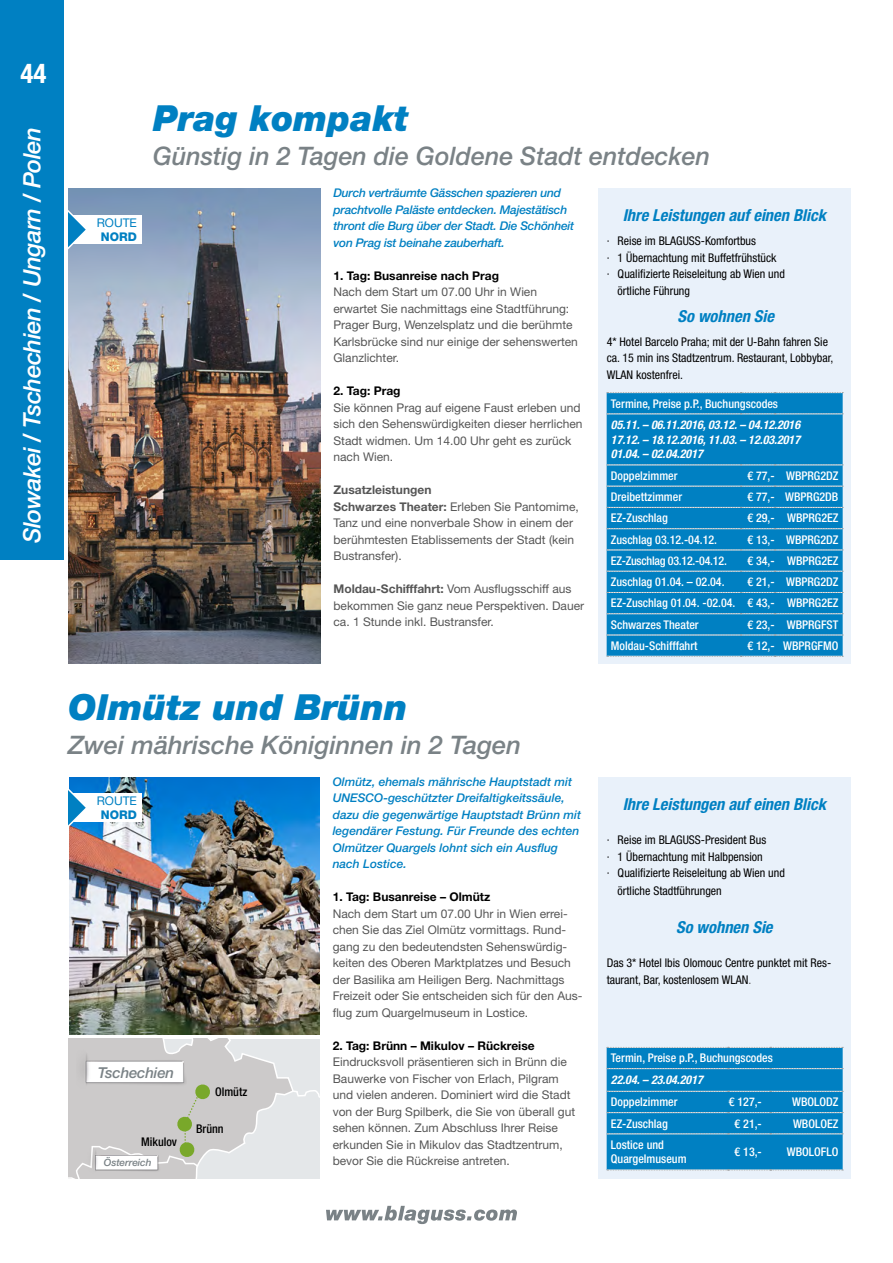
<style>
.page{position:relative;width:893px;height:1263px;background:#fff}
.page>*{position:absolute;margin:0;border:0;box-sizing:border-box;transform-origin:0 0}
.t1{font:italic 900 36px "Helvetica Neue LT Std";color:#0080c2}
.t2{font:700 condensed 27px "Helvetica Neue LT Std";color:#fff}
.t3{font:italic 500 25.5px "Helvetica Neue LT Std";color:#7a8286}
.t4{font:italic 500 24px "Helvetica Neue LT Std";letter-spacing:-.02em;color:#fff}
.t5{font:italic 700 condensed 16.5px "Helvetica Neue LT Std";color:#0080c2}
.t6{font:italic 500 15px "Helvetica Neue LT Std";letter-spacing:-.01em;color:#7a8286}
.t7{font:12px/16.5px "Helvetica Neue LT Std";color:#565656}
.t8{font:500 condensed 12px/21.3px "Helvetica Neue LT Std";color:#fff;text-align:justify}
.t9{font:condensed 12px/16.5px "Helvetica Neue LT Std";color:#000}
.t10{font:italic 500 12px/16.5px "Helvetica Neue LT Std";color:#0080c2}
.t11{font:italic 500 12px/16.5px "Helvetica Neue LT Std";letter-spacing:-.02em;color:#0080c2}
.t12{font:italic 700 condensed 12px/14.4px "Helvetica Neue LT Std";color:#fff;text-align:justify}
.t13{font:700 12px "Helvetica Neue LT Std";color:#000}
.t14{font:500 condensed 12px "Helvetica Neue LT Std";letter-spacing:-.02em;color:#fff}
.t15{font:500 condensed 12px "Helvetica Neue LT Std";color:#000}
.t16{font:12px "Helvetica Neue LT Std";color:#0080c2}
.t17{font:800 12px "Helvetica Neue LT Std";color:#0080c2}
.t18{font:italic 500 10.05px "Helvetica Neue LT Std";letter-spacing:-.01em;color:#7a8286}
.s1{font-weight:700}
.s2{color:#565656}
</style>
<div class="page">
<svg style="left:326px;top:1206px;width:191px;height:18px"></svg>
<img style="left:68px;top:189px;width:252px;height:475px">
<img style="left:69px;top:777px;width:251px;height:257px">
<div style="left:598px;top:189px;width:253px;height:475px;background:#e9f1fa"></div>
<div style="left:607px;top:393px;width:236px;height:263px;background:#0080c2"></div>
<svg style="left:607px;top:392px;width:236px;height:1px"></svg>
<svg style="left:607px;top:413px;width:236px;height:1px"></svg>
<svg style="left:607px;top:464px;width:236px;height:1px"></svg>
<svg style="left:607px;top:486px;width:236px;height:1px"></svg>
<svg style="left:607px;top:507px;width:236px;height:1px"></svg>
<svg style="left:607px;top:528px;width:236px;height:1px"></svg>
<svg style="left:607px;top:550px;width:236px;height:1px"></svg>
<svg style="left:607px;top:571px;width:236px;height:1px"></svg>
<svg style="left:607px;top:592px;width:236px;height:1px"></svg>
<svg style="left:607px;top:613px;width:236px;height:1px"></svg>
<svg style="left:607px;top:635px;width:236px;height:1px"></svg>
<svg style="left:607px;top:656px;width:236px;height:1px"></svg>
<div style="left:598px;top:777px;width:253px;height:402px;background:#e9f1fa"></div>
<svg style="left:607px;top:1047px;width:236px;height:123px;background:#0a84c2"></svg>
<div style="left:73px;top:793px;width:68px;height:29px;background:#fff"></div>
<svg style="left:68px;top:777px;width:20px;height:61px"></svg>
<div style="left:73px;top:215px;width:68px;height:29px;background:#fff"></div>
<svg style="left:68px;top:199px;width:20px;height:61px"></svg>
<div style="left:0;top:0;width:64px;height:560px;background:#0080c2"></div>
<svg style="left:68px;top:1039px;width:252px;height:139px;background:#d6d6d5"></svg>
<h2 class="t2" style="left:21px;top:57px;width:27px">44</h2>
<h3 class="t4" style="left:18px;top:543px;width:418px;rotate:-90deg">Slowakei / Tschechien / Ungarn / Polen</h3>
<p class="t16" style="left:97px;top:216px;width:42px">ROUTE</p>
<p class="t17" style="left:101px;top:229px;width:37px">NORD</p>
<h1 class="t1" style="left:153px;top:96px;width:257px">Prag kompakt</h1>
<h3 class="t3" style="left:153px;top:141px;width:558px">Günstig in 2 Tagen die Goldene Stadt entdecken</h3>
<p class="t11" style="left:333px;top:184px;width:242px">Durch verträumte Gässchen spazieren und prachtvolle Paläste entdecken. Majestätisch thront die Burg über der Stadt. Die Schönheit von Prag ist beinahe zauberhaft.</p>
<p class="t13" style="left:333px;top:268px;width:167px">1. Tag: Busanreise nach Prag</p>
<p class="t7" style="left:333px;top:283px;width:246px">Nach dem Start um 07.00 Uhr in Wien erwartet Sie nachmittags eine Stadtführung:<br>Prager Burg, Wenzelsplatz und die berühmte Karlsbrücke sind nur einige der sehenswerten Glanzlichter.</p>
<p class="t13" style="left:333px;top:383px;width:69px">2. Tag: Prag</p>
<p class="t7" style="left:333px;top:399px;width:251px">Sie können Prag auf eigene Faust erleben und sich den Sehenswürdigkeiten dieser herrlichen Stadt widmen. Um 14.00 Uhr geht es zurück nach Wien.</p>
<p class="t7" style="left:333px;top:481px;width:247px"><span class="s1">Zusatzleistungen<br>Schwarzes Theater:</span> Erleben Sie Pantomime, Tanz und eine nonverbale Show in einem der berühmtesten Etablissements der Stadt (kein Bustransfer).</p>
<p class="t7" style="left:333px;top:580px;width:252px"><span class="s1">Moldau-Schifffahrt:</span> Vom Ausflugsschiff aus bekommen Sie ganz neue Perspektiven. Dauer ca. 1 Stunde inkl. Bustransfer.</p>
<h3 class="t5" style="left:623px;top:205px;width:205px">Ihre Leistungen auf einen Blick</h3>
<p class="t9" style="left:607px;top:233px;width:151px">· Reise im BLAGUSS-Komfortbus</p>
<p class="t9" style="left:607px;top:249px;width:171px">· 1 Übernachtung mit Buffetfrühstück</p>
<p class="t9" style="left:607px;top:266px;width:180px">· Qualifizierte Reiseleitung ab Wien und</p>
<p class="t9" style="left:618px;top:282px;width:74px">örtliche Führung</p>
<h3 class="t5" style="left:678px;top:306px;width:98px">So wohnen Sie</h3>
<p class="t9" style="left:607px;top:333px;width:228px">4* Hotel Barcelo Praha; mit der U-Bahn fahren Sie ca. 15 min ins Stadtzentrum. Restaurant, Lobbybar,<br>WLAN kostenfrei.</p>
<p class="t8" style="left:611px;top:392px;width:169px">Termine, Preise p.P., Buchungscodes</p>
<p class="t12" style="left:611px;top:418px;width:191px">05.11. – 06.11.2016, 03.12. – 04.12.2016<br>17.12. – 18.12.2016, 11.03. – 12.03.2017<br>01.04. – 02.04.2017</p>
<p class="t8" style="left:611px;top:465px;width:68px">Doppelzimmer</p>
<p class="t8" style="left:747px;top:465px;width:93px">€ 77,- WBPRG2DZ</p>
<p class="t8" style="left:611px;top:486px;width:73px">Dreibettzimmer</p>
<p class="t8" style="left:747px;top:486px;width:93px">€ 77,- WBPRG2DB</p>
<p class="t8" style="left:611px;top:507px;width:59px">EZ-Zuschlag</p>
<p class="t8" style="left:747px;top:507px;width:93px">€ 29,- WBPRG2EZ</p>
<p class="t8" style="left:611px;top:528px;width:108px">Zuschlag 03.12.-04.12.</p>
<p class="t8" style="left:747px;top:528px;width:93px">€ 13,- WBPRG2DZ</p>
<p class="t14" style="left:611px;top:553px;width:117px">EZ-Zuschlag 03.12.-04.12.</p>
<p class="t8" style="left:747px;top:550px;width:93px">€ 34,- WBPRG2EZ</p>
<p class="t8" style="left:611px;top:571px;width:115px">Zuschlag 01.04. – 02.04.</p>
<p class="t8" style="left:611px;top:571px;width:229px;text-indent:136px">€ 21,- WBPRG2DZ EZ-Zuschlag 01.04. -02.04. € 43,- WBPRG2EZ Schwarzes Theater</p>
<p class="t8" style="left:747px;top:614px;width:93px">€ 23,- WBPRGFST</p>
<p class="t8" style="left:611px;top:635px;width:88px">Moldau-Schifffahrt</p>
<p class="t8" style="left:747px;top:635px;width:93px">€ 12,- WBPRGFMO</p>
<h1 class="t1" style="left:68px;top:685px;width:341px">Olmütz und Brünn</h1>
<h3 class="t3" style="left:68px;top:730px;width:455px">Zwei mährische Königinnen in 2 Tagen</h3>
<p class="t16" style="left:97px;top:794px;width:42px">ROUTE</p>
<p class="t17" style="left:101px;top:807px;width:37px">NORD</p>
<p class="t6" style="left:98px;top:1063px;width:78px">Tschechien</p>
<p class="t15" style="left:141px;top:1134px;width:37px">Mikulov</p>
<p class="t18" style="left:104px;top:1157px;width:49px">Österreich</p>
<p class="t15" style="left:215px;top:1085px;width:34px">Olmütz</p>
<p class="t15" style="left:196px;top:1121px;width:29px">Brünn</p>
<p class="t10" style="left:333px;top:773px;width:250px">Olmütz, ehemals mährische Hauptstadt mit UNESCO-geschützter Dreifaltigkeitssäule, dazu die gegenwärtige Hauptstadt Brünn mit legendärer Festung. Für Freunde des echten Olmützer Quargels lohnt sich ein Ausflug nach Lostice.</p>
<p class="t13" style="left:333px;top:890px;width:159px">1. Tag: Busanreise – Olmütz</p>
<p class="t7" style="left:333px;top:905px;width:251px">Nach dem Start um 07.00 Uhr in Wien errei&shy;chen Sie das Ziel Olmütz vormittags. Rund&shy;gang zu den bedeutendsten Sehenswürdig&shy;keiten des Oberen Marktplatzes und Besuch der Basilika am Heiligen Berg. Nachmittags Freizeit oder Sie entscheiden sich für den Aus&shy;flug zum Quargelmuseum in Lostice.</p>
<p class="t13" style="left:333px;top:1038px;width:204px">2. Tag: Brünn – Mikulov – Rückreise</p>
<p class="t7" style="left:333px;top:1054px;width:244px">Eindrucksvoll präsentieren sich in Brünn die Bauwerke von Fischer von Erlach, Pilgram und vielen anderen. Dominiert wird die Stadt von der Burg Spilberk, die Sie von überall gut sehen können. Zum Abschluss Ihrer Reise erkunden Sie in Mikulov das Stadtzentrum, bevor Sie die Rückreise antreten.</p>
<h3 class="t5" style="left:623px;top:794px;width:205px">Ihre Leistungen auf einen Blick</h3>
<p class="t9" style="left:607px;top:832px;width:180px">· Reise im BLAGUSS-President Bus<br>· 1 Übernachtung mit Halbpension<br>· Qualifizierte Reiseleitung ab Wien und</p>
<p class="t9" style="left:618px;top:883px;width:106px">örtliche Stadtführungen</p>
<h3 class="t5" style="left:676px;top:917px;width:98px">So wohnen Sie</h3>
<p class="t9" style="left:607px;top:955px;width:226px">Das 3* Hotel Ibis Olomouc Centre punktet mit Res&shy;taurant, Bar, kostenlosem WLAN<span class="s2">.</span></p>
<p class="t8" style="left:611px;top:1047px;width:164px">Termin, Preise p.P., Buchungscodes</p>
<p class="t12" style="left:611px;top:1073px;width:93px">22.04. – 23.04.2017</p>
<p class="t8" style="left:611px;top:1091px;width:68px">Doppelzimmer</p>
<p class="t8" style="left:729px;top:1091px;width:35px">€ 127,-</p>
<p class="t8" style="left:792px;top:1091px;width:48px">WBOLODZ</p>
<p class="t8" style="left:611px;top:1112px;width:59px">EZ-Zuschlag</p>
<p class="t8" style="left:735px;top:1112px;width:29px">€ 21,-</p>
<p class="t8" style="left:793px;top:1112px;width:47px">WBOLOEZ</p>
<p class="t8" style="left:611px;top:1137px;width:77px;line-height:14.4px">Lostice und<br>Quargelmuseum</p>
<p class="t8" style="left:735px;top:1141px;width:29px">€ 13,-</p>
<p class="t8" style="left:787px;top:1141px;width:53px">WBOLOFLO</p>
</div>
